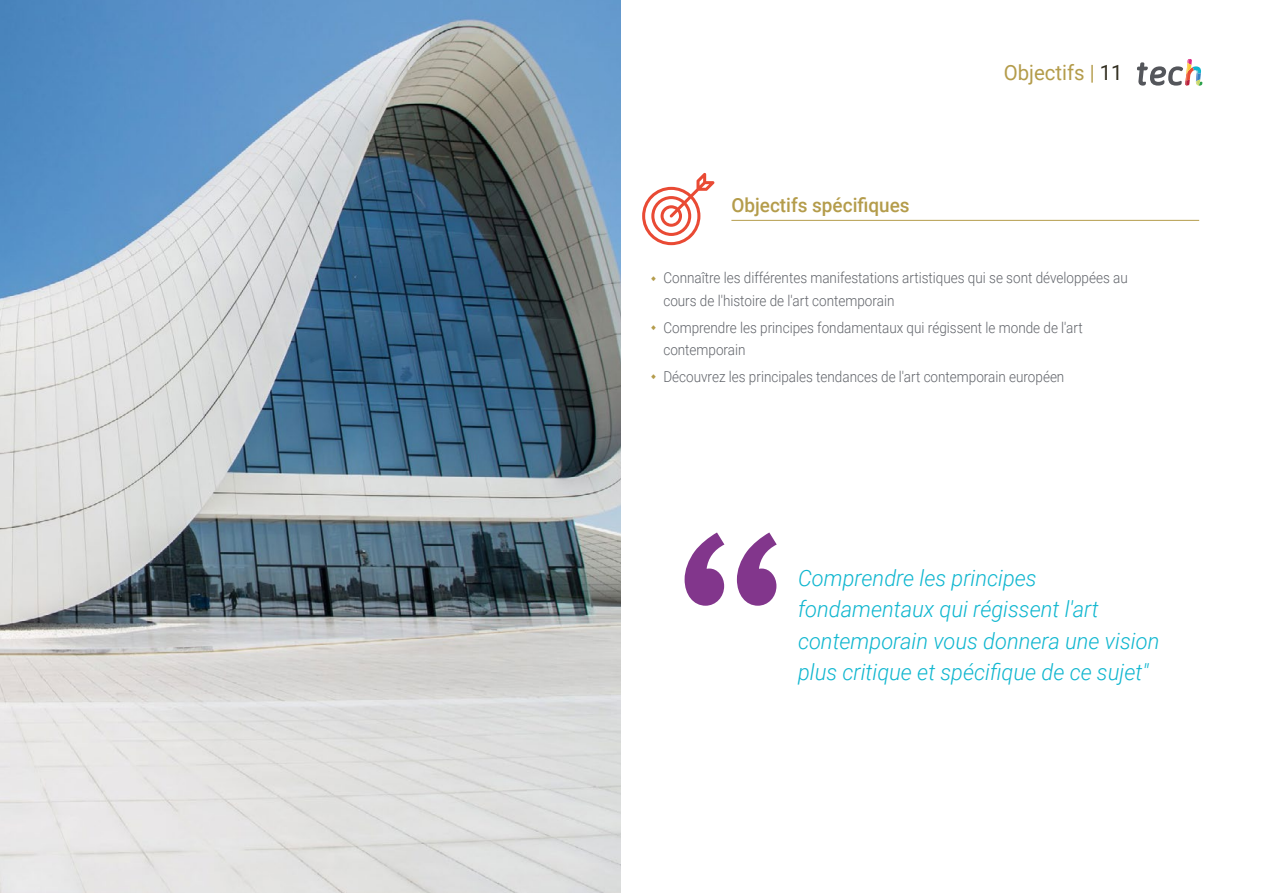
<style>
.page{position:relative;width:1263px;height:893px;background:#fff}
.page>*{position:absolute;margin:0;border:0;box-sizing:border-box;transform-origin:0 0}
.t1{font:italic 300 22.5px/31.5px "Roboto";color:#0fb6cf}
.t2{font:21px "Roboto";color:#b49c4b}
.t3{font:500 19.5px "Roboto";color:#b49c4b}
.t4{font:300 15px/22.5px "Roboto";color:#61646a;scale:.9 1}
.s1{color:#312e20}
</style>
<div class="page">
<svg style="left:685px;top:532px;width:92px;height:74px"></svg>
<hr style="left:731px;top:220px;width:468px;height:1px;background:#b49c4b">
<svg style="left:642px;top:173px;width:72px;height:72px"></svg>
<img style="left:0;top:0;width:621px;height:893px">
<svg style="left:1137px;top:59px;width:65px;height:27px"></svg>
<h3 class="t3" style="left:731px;top:191px;width:180px">Objectifs spécifiques</h3>
<h2 class="t2" style="left:1004px;top:57px;width:120px">Objectifs | <span class="s1">11</span></h2>
<p class="t4" style="left:663px;top:266px;width:517px">Connaître les différentes manifestations artistiques qui se sont développées au cours de l'histoire de l'art contemporain</p>
<p class="t4" style="left:663px;top:315px;width:467px">Comprendre les principes fondamentaux qui régissent le monde de l'art contemporain</p>
<p class="t4" style="left:663px;top:365px;width:447px">Découvrez les principales tendances de l'art contemporain européen</p>
<h1 class="t1" style="left:798px;top:561px;width:363px">Comprendre les principes fondamentaux qui régissent l'art contemporain vous donnera une vision plus critique et spécifique de ce sujet"</h1>
</div>
